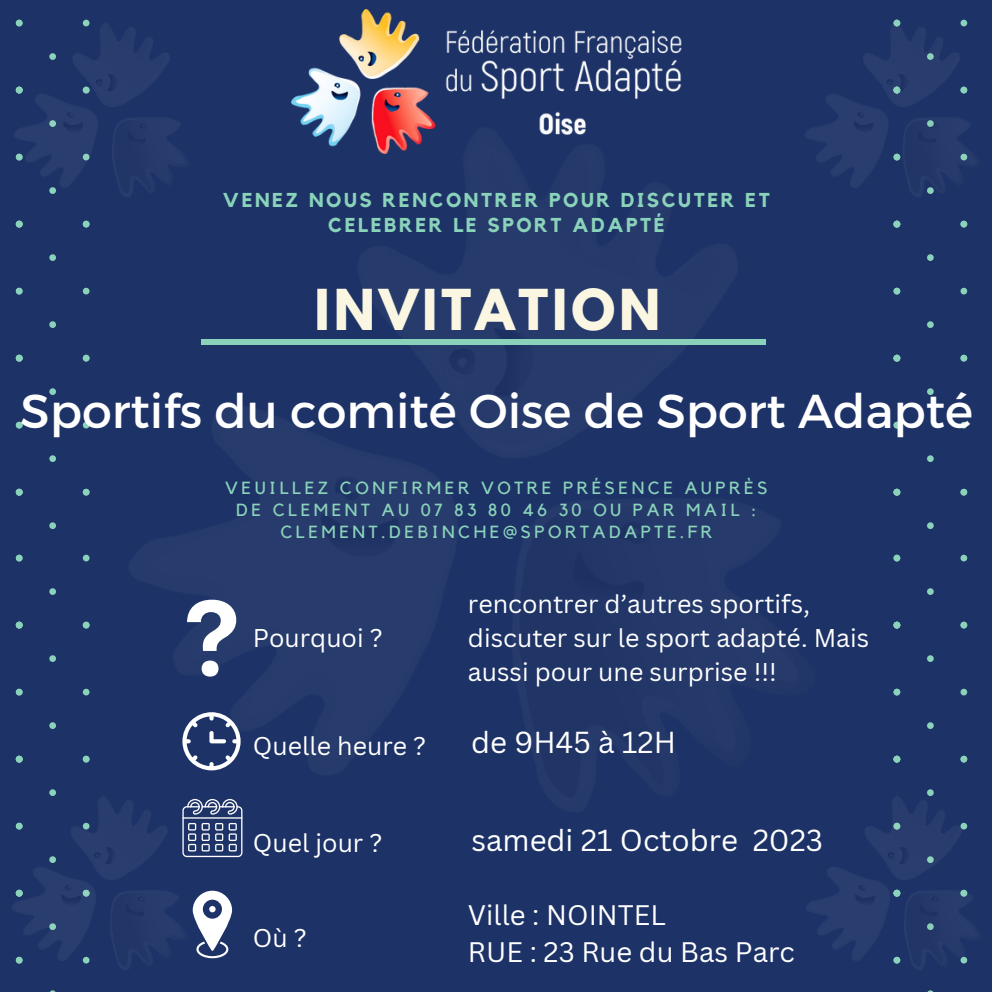
<style>
.page{position:relative;width:992px;height:992px;background:#1d3266}
.page>*{position:absolute;margin:0;border:0;box-sizing:border-box;transform-origin:0 0}
.t1{font:700 50px "League Spartan";letter-spacing:.08em;color:#faf6e1}
.t2{font:47.5px "Montserrat";color:#fff}
.t3{font:29.5px "Canva Sans";color:#fff}
.t4{font:27.5px "Canva Sans";color:#fff}
.t5{font:25px/33.8px "Canva Sans";color:#fff}
.t6{font:700 20px/25px "Kollektif";letter-spacing:.13em;color:#8ad2ba;text-align:center}
.t7{font:17.5px/22px "Kollektif";letter-spacing:.2em;color:#8ad2ba;text-align:center}
</style>
<div class="page">
<div style="left:202px;top:339px;width:564px;height:6px;background:#8ad2ba"></div>
<svg style="left:49px;top:522px;width:7px;height:7px"></svg>
<svg style="left:83px;top:422px;width:7px;height:6px"></svg>
<svg style="left:83px;top:489px;width:7px;height:6px"></svg>
<svg style="left:49px;top:455px;width:7px;height:7px"></svg>
<svg style="left:49px;top:388px;width:7px;height:7px"></svg>
<svg style="left:16px;top:422px;width:7px;height:6px"></svg>
<svg style="left:16px;top:489px;width:7px;height:6px"></svg>
<svg style="left:83px;top:288px;width:7px;height:6px"></svg>
<svg style="left:83px;top:355px;width:7px;height:6px"></svg>
<svg style="left:49px;top:321px;width:7px;height:7px"></svg>
<svg style="left:49px;top:254px;width:7px;height:7px"></svg>
<svg style="left:16px;top:288px;width:7px;height:6px"></svg>
<svg style="left:16px;top:355px;width:7px;height:6px"></svg>
<svg style="left:83px;top:689px;width:7px;height:6px"></svg>
<svg style="left:83px;top:756px;width:7px;height:6px"></svg>
<svg style="left:49px;top:722px;width:7px;height:7px"></svg>
<svg style="left:49px;top:655px;width:7px;height:7px"></svg>
<svg style="left:16px;top:689px;width:7px;height:6px"></svg>
<svg style="left:16px;top:756px;width:7px;height:6px"></svg>
<svg style="left:83px;top:555px;width:7px;height:6px"></svg>
<svg style="left:83px;top:622px;width:7px;height:6px"></svg>
<svg style="left:49px;top:588px;width:7px;height:7px"></svg>
<svg style="left:16px;top:555px;width:7px;height:6px"></svg>
<svg style="left:16px;top:622px;width:7px;height:6px"></svg>
<svg style="left:927px;top:522px;width:7px;height:7px"></svg>
<svg style="left:960px;top:422px;width:7px;height:6px"></svg>
<svg style="left:960px;top:489px;width:7px;height:6px"></svg>
<svg style="left:927px;top:455px;width:7px;height:7px"></svg>
<svg style="left:927px;top:388px;width:7px;height:7px"></svg>
<svg style="left:893px;top:422px;width:7px;height:6px"></svg>
<svg style="left:893px;top:489px;width:7px;height:6px"></svg>
<svg style="left:960px;top:288px;width:7px;height:6px"></svg>
<svg style="left:960px;top:355px;width:7px;height:6px"></svg>
<svg style="left:927px;top:321px;width:7px;height:7px"></svg>
<svg style="left:927px;top:254px;width:7px;height:7px"></svg>
<svg style="left:893px;top:288px;width:7px;height:6px"></svg>
<svg style="left:893px;top:355px;width:7px;height:6px"></svg>
<svg style="left:960px;top:689px;width:7px;height:6px"></svg>
<svg style="left:960px;top:756px;width:7px;height:6px"></svg>
<svg style="left:927px;top:722px;width:7px;height:7px"></svg>
<svg style="left:927px;top:655px;width:7px;height:7px"></svg>
<svg style="left:893px;top:689px;width:7px;height:6px"></svg>
<svg style="left:893px;top:756px;width:7px;height:6px"></svg>
<svg style="left:960px;top:555px;width:7px;height:6px"></svg>
<svg style="left:960px;top:622px;width:7px;height:6px"></svg>
<svg style="left:927px;top:588px;width:7px;height:7px"></svg>
<svg style="left:893px;top:555px;width:7px;height:6px"></svg>
<svg style="left:893px;top:622px;width:7px;height:6px"></svg>
<svg style="left:182px;top:712px;width:59px;height:58px"></svg>
<svg style="left:226px;top:799px;width:16px;height:58px"></svg>
<svg style="left:226px;top:896px;width:6px;height:58px"></svg>
<img style="left:291px;top:9px;width:391px;height:145px">
<svg style="left:187px;top:600px;width:49px;height:77px"></svg>
<img style="left:12px;top:789px;width:214px;height:203px">
<img style="left:14px;top:19px;width:171px;height:209px">
<img style="left:805px;top:19px;width:170px;height:209px">
<img style="left:806px;top:789px;width:171px;height:203px">
<p class="t6" style="left:223px;top:188px;width:548px">VENEZ NOUS RENCONTRER POUR DISCUTER ET<br>CELEBRER LE SPORT ADAPTÉ</p>
<p class="t1" style="left:315px;top:284px;width:347px">INVITATION</p>
<p class="t2" style="left:20px;top:380px;width:954px">Sportifs du comité Oise de Sport Adapté</p>
<p class="t7" style="left:225px;top:478px;width:544px">VEUILLEZ CONFIRMER VOTRE PRÉSENCE AUPRÈS<br>DE CLEMENT AU 07 83 80 46 30 OU PAR MAIL :<br>CLEMENT.DEBINCHE@SPORTADAPTE.FR</p>
<p class="t5" style="left:253px;top:620px;width:131px">Pourquoi ?</p>
<p class="t5" style="left:253px;top:729px;width:175px">Quelle heure ?</p>
<p class="t5" style="left:253px;top:825px;width:131px">Quel jour ?</p>
<p class="t5" style="left:253px;top:920px;width:55px">Où ?</p>
<p class="t5" style="left:468px;top:587px;width:403px">rencontrer d’autres sportifs, discuter sur le sport adapté. Mais aussi pour une surprise !!!</p>
<p class="t3" style="left:471px;top:721px;width:206px">de 9H45 à 12H</p>
<p class="t3" style="left:471px;top:819px;width:353px">samedi 21 Octobre 2023</p>
<p class="t4" style="left:468px;top:895px;width:200px">Ville : NOINTEL</p>
<p class="t4" style="left:468px;top:933px;width:328px">RUE : 23 Rue du Bas Parc</p>
</div>
